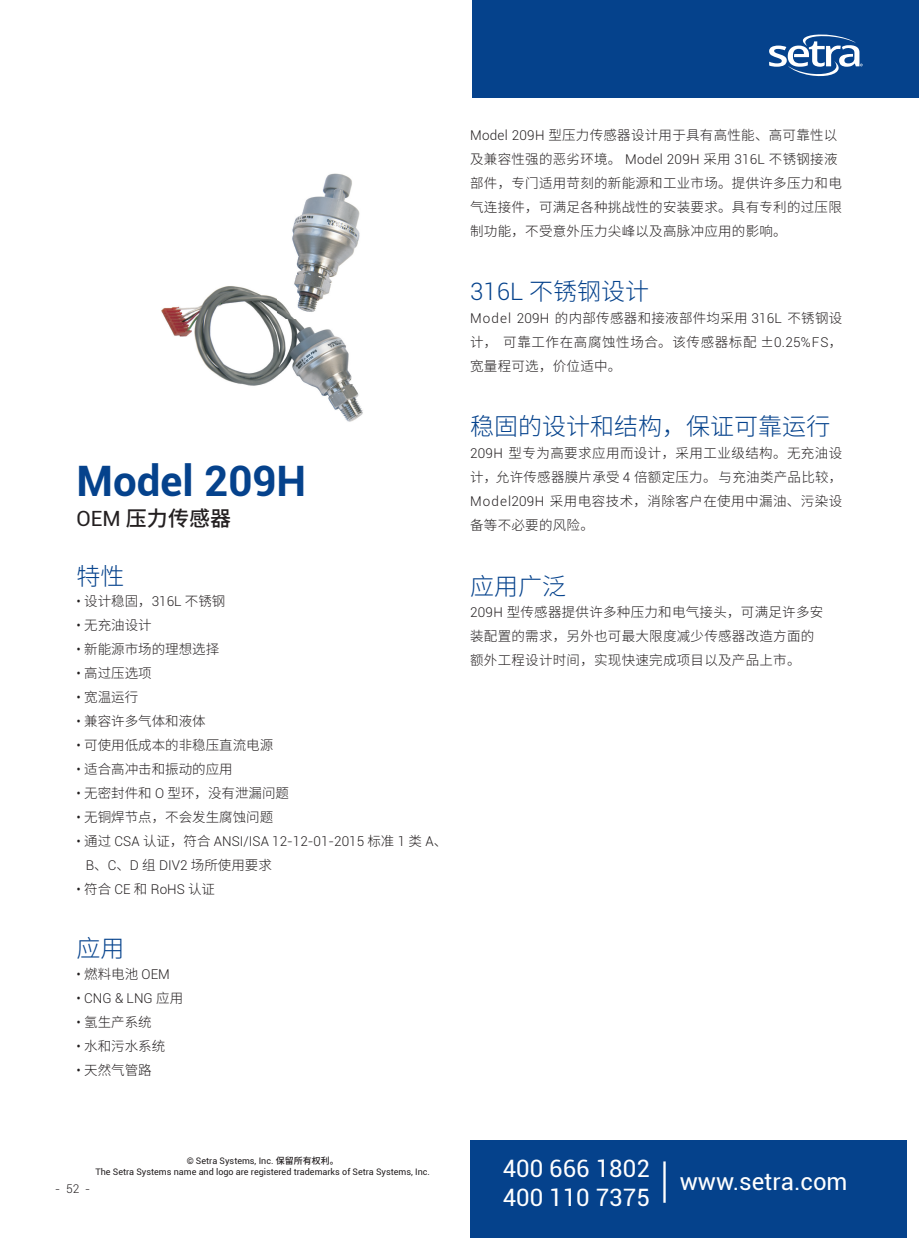
<style>
.page{position:relative;width:919px;height:1238px;background:#fff}
.page>*{position:absolute;margin:0;border:0;box-sizing:border-box;transform-origin:0 0}
.t1{font:700 42px "Roboto";color:#05428c}
.t2{font:24px/28.8px "Roboto";color:#fff}
.t3{font:300 24px "Source Han Sans CN";color:#05428c}
.t4{font:500 21px "Source Han Sans CN";color:#231f20}
.t5{font:300 13.5px/24px "Source Han Sans CN";letter-spacing:.02em;color:#231f20}
.t6{font:300 13.5px "Source Han Sans CN";color:#231f20}
.t7{font:300 13.5px "Roboto";color:#231f20}
.t8{font:300 12px "Roboto";color:#231f20}
.t9{font:9px/10.8px "Roboto";color:#231f20;text-align:center}
.s1{font-family:"Roboto";font-weight:400}
.s2{font-family:"Roboto"}
.s3{font-family:"Source Han Sans CN"}
.s4{font-family:"Source Han Sans CN";font-weight:500}
</style>
<div class="page">
<div style="left:472px;top:0;width:446px;height:98px;background:#05428c"></div>
<svg style="left:769px;top:34px;width:93px;height:43px"></svg>
<div style="left:470px;top:1140px;width:436px;height:97px;background:#05428c"></div>
<img style="left:292px;top:173px;width:68px;height:111px">
<img style="left:161px;top:284px;width:202px;height:138px">
<h1 class="t1" style="left:77px;top:452px;width:231px">Model 209H</h1>
<h3 class="t4" style="left:77px;top:506px;width:156px"><span class="s1">OEM</span> 压力传感器</h3>
<h2 class="t3" style="left:77px;top:562px;width:50px">特性</h2>
<p class="t5" style="left:77px;top:589px;width:150px"><span class="s2">•</span> 设计稳固，<span class="s2">316L</span> 不锈钢</p>
<p class="t5" style="left:77px;top:613px;width:77px"><span class="s2">•</span> 无充油设计</p>
<p class="t6" style="left:77px;top:641px;width:144px"><span class="s2">•</span> 新能源市场的理想选择</p>
<p class="t5" style="left:77px;top:661px;width:77px"><span class="s2">•</span> 高过压选项</p>
<p class="t5" style="left:77px;top:685px;width:63px"><span class="s2">•</span> 宽温运行</p>
<p class="t6" style="left:77px;top:713px;width:131px"><span class="s2">•</span> 兼容许多气体和液体</p>
<p class="t6" style="left:77px;top:737px;width:198px"><span class="s2">•</span> 可使用低成本的非稳压直流电源</p>
<p class="t6" style="left:77px;top:761px;width:158px"><span class="s2">•</span> 适合高冲击和振动的应用</p>
<p class="t6" style="left:77px;top:785px;width:214px"><span class="s2">•</span> 无密封件和 <span class="s2">O</span> 型环，没有泄漏问题</p>
<p class="t6" style="left:77px;top:809px;width:198px"><span class="s2">•</span> 无铜焊节点，不会发生腐蚀问题</p>
<p class="t7" style="left:77px;top:831px;width:372px">• <span class="s3">通过</span> CSA <span class="s3">认证，符合</span> ANSI/ISA 12-12-01-2015 <span class="s3">标准</span> 1 <span class="s3">类</span> A<span class="s3">、</span></p>
<p class="t5" style="left:86px;top:853px;width:187px"><span class="s2">B</span>、<span class="s2">C</span>、<span class="s2">D</span> 组 <span class="s2">DIV2</span> 场所使用要求</p>
<p class="t7" style="left:77px;top:879px;width:140px">• <span class="s3">符合</span> CE <span class="s3">和</span> RoHS <span class="s3">认证</span></p>
<h2 class="t3" style="left:77px;top:934px;width:50px">应用</h2>
<p class="t7" style="left:77px;top:965px;width:95px">• <span class="s3">燃料电池</span> OEM</p>
<p class="t7" style="left:77px;top:989px;width:108px">• CNG &amp; LNG <span class="s3">应用</span></p>
<p class="t5" style="left:77px;top:1010px;width:77px"><span class="s2">•</span> 氢生产系统</p>
<p class="t5" style="left:77px;top:1034px;width:90px"><span class="s2">•</span> 水和污水系统</p>
<p class="t5" style="left:77px;top:1058px;width:77px"><span class="s2">•</span> 天然气管路</p>
<p class="t9" style="left:95px;top:1154px;width:336px">© Setra Systems, Inc. <span class="s4">保留所有权利。<br></span>The Setra Systems name and logo are registered trademarks of Setra Systems, Inc.</p>
<p class="t8" style="left:55px;top:1180px;width:37px">- 52 -</p>
<p class="t5" style="left:470px;top:123px;width:373px"><span class="s2">Model 209H</span> 型压力传感器设计用于具有高性能、高可靠性以及兼容性强的恶劣环境。 <span class="s2">Model 209H</span> 采用 <span class="s2">316L</span> 不锈钢接液部件，专门适用苛刻的新能源和工业市场。提供许多压力和电气连接件，可满足各种挑战性的安装要求。具有专利的过压限制功能，不受意外压力尖峰以及高脉冲应用的影响。</p>
<h2 class="t3" style="left:470px;top:278px;width:180px"><span class="s2">316L</span> 不锈钢设计</h2>
<p class="t5" style="left:470px;top:306px;width:374px;text-align:justify"><span class="s2">Model 209H</span> 的内部传感器和接液部件均采用 <span class="s2">316L</span> 不锈钢设计，可靠工作在高腐蚀性场合。该传感器标配 ±<span class="s2">0.25%FS</span>，宽量程可选，价位适中。</p>
<h2 class="t3" style="left:470px;top:413px;width:361px">稳固的设计和结构，保证可靠运行</h2>
<p class="t5" style="left:470px;top:441px;width:374px;text-align:justify"><span class="s2">209H</span> 型专为高要求应用而设计，采用工业级结构。无充油设计，允许传感器膜片承受 <span class="s2">4</span> 倍额定压力。与充油类产品比较，<span class="s2">Model209H</span> 采用电容技术，消除客户在使用中漏油、污染设备等不必要的风险。</p>
<h2 class="t3" style="left:470px;top:572px;width:97px">应用广泛</h2>
<p class="t5" style="left:470px;top:600px;width:354px"><span class="s2">209H</span> 型传感器提供许多种压力和电气接头，可满足许多安装配置的需求，另外也可最大限度减少传感器改造方面的额外工程设计时间，实现快速完成项目以及产品上市。</p>
<h2 class="t2" style="left:502px;top:1152px;width:166px">400 666 1802<br>400 110 7375 <sup>|</sup></h2>
<h2 class="t2" style="left:679px;top:1166px;width:169px">www.setra.com</h2>
</div>
